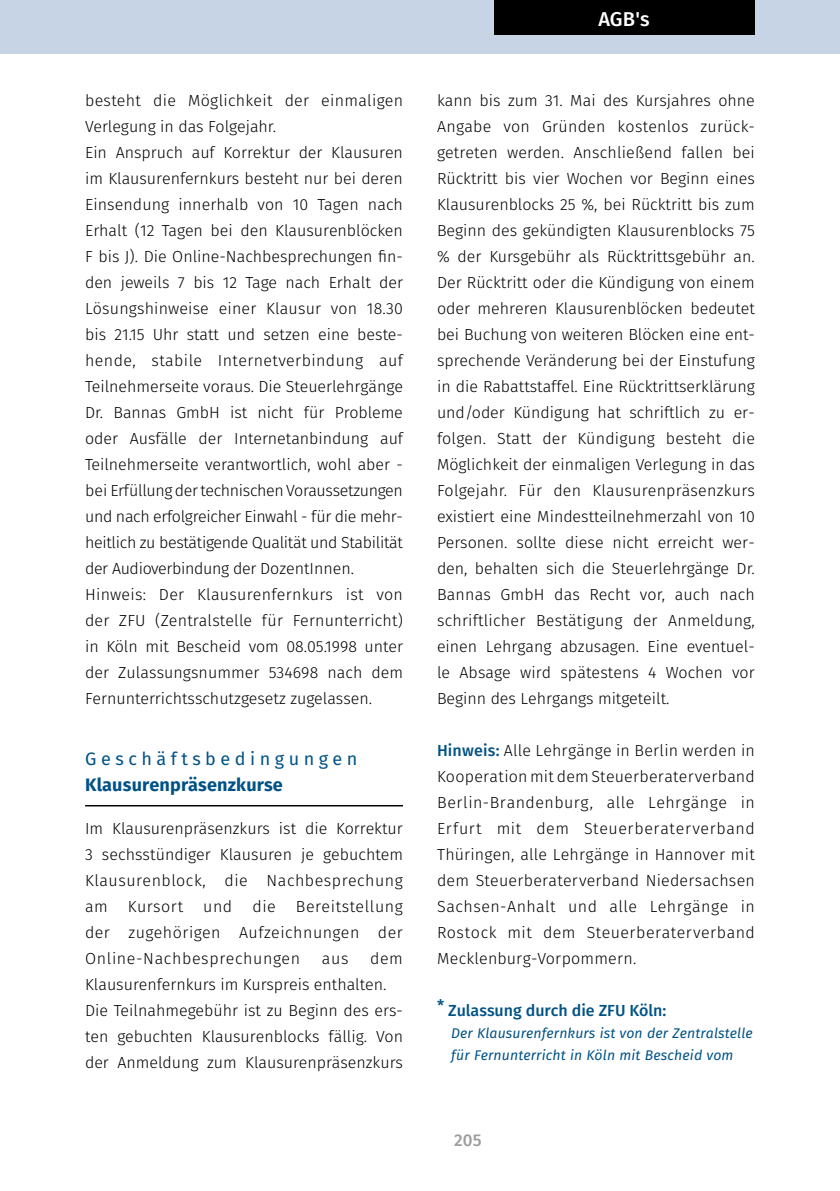
<style>
.page{position:relative;width:840px;height:1191px;background:#fff}
.page>*{position:absolute;margin:0;border:0;box-sizing:border-box;transform-origin:0 0}
.t1{font:500 20px "Fira Sans";color:#fff}
.t2{font:700 18px "Fira Sans";letter-spacing:.01em;color:#005286}
.t3{font:18px "Fira Sans";letter-spacing:.25em;color:#005286}
.t4{font:500 17px "Fira Sans";color:#9d9d9c}
.t5{font:300 16px/26px "Fira Sans";color:#000;text-align:justify}
.t6{font:500 16px "Fira Sans";color:#005286}
.t7{font:300 16px "Fira Sans";letter-spacing:.035em;color:#000}
.t8{font:italic 14px/22px "Fira Sans";letter-spacing:.01em;color:#005286}
.s1{font-weight:500;color:#005286}
</style>
<div class="page">
<div style="left:0;top:0;width:839px;height:53px;background:#c7d4e6"></div>
<div style="left:493px;top:0;width:261px;height:35px;background:#000"></div>
<hr style="left:85px;top:805px;width:318px;height:1px;background:#000">
<p class="t5" style="left:85px;top:89px;width:319px;text-align:left">besteht die Möglichkeit der einmaligen Verlegung in das Folgejahr.<br>Ein Anspruch auf Korrektur der Klausuren im Klausurenfernkurs besteht nur bei deren Einsendung innerhalb von 10 Tagen nach Erhalt (12 Tagen bei den Klausurenblöcken F bis J). Die Online-Nachbesprechungen fin&shy;den jeweils 7 bis 12 Tage nach Erhalt der Lösungshinweise einer Klausur von 18.30 bis 21.15 Uhr statt und setzen eine beste&shy;hende, stabile Internetverbindung auf Teilnehmerseite voraus. Die Steuerlehrgänge Dr. Bannas GmbH ist nicht für Probleme oder Ausfälle der Internetanbindung auf Teilnehmerseite verantwortlich, wohl aber - bei Erfüllung der technischen Voraussetzungen und nach erfolgreicher Einwahl - für die mehr&shy;heitlich zu bestätigende Qualität und Stabilität der Audioverbindung der DozentInnen.<br>Hinweis: Der Klausurenfernkurs ist von der ZFU (Zentralstelle für Fernunterricht) in Köln mit Bescheid vom 08.05.1998 unter der Zulassungsnummer 534698 nach dem Fernunterrichtsschutzgesetz zugelassen.</p>
<p class="t3" style="left:85px;top:746px;width:273px">Geschäftsbedingungen</p>
<p class="t2" style="left:85px;top:772px;width:199px">Klausurenpräsenzkurse</p>
<p class="t5" style="left:85px;top:817px;width:319px">Im Klausurenpräsenzkurs ist die Korrektur 3 sechsstündiger Klausuren je gebuchtem Klausurenblock, die Nachbesprechung am</p>
<p class="t5" style="left:85px;top:895px;width:319px;text-indent:211px">Bereitstellung der zugehörigen Aufzeichnungen der Online-Nachbesprechungen</p>
<p class="t7" style="left:128px;top:895px;width:57px">Kursort</p>
<p class="t5" style="left:203px;top:895px;width:31px">und</p>
<p class="t5" style="left:252px;top:895px;width:25px">die</p>
<p class="t5" style="left:85px;top:947px;width:319px;text-align:left;text-indent:285px">dem Klausurenfernkurs im Kurspreis enthalten.<br>Die Teilnahmegebühr ist zu Beginn des ers&shy;ten gebuchten Klausurenblocks fällig. Von der Anmeldung zum Klausurenpräsenzkurs</p>
<p class="t5" style="left:322px;top:947px;width:28px">aus</p>
<p class="t1" style="left:598px;top:5px;width:52px">AGB's</p>
<p class="t5" style="left:437px;top:89px;width:319px">kann bis zum 31. Mai des Kursjahres ohne Angabe von Gründen kostenlos zurück&shy;getreten werden. Anschließend fallen bei Rücktritt bis vier Wochen vor Beginn eines Klausurenblocks 25 %, bei Rücktritt bis zum Beginn des gekündigten Klausurenblocks 75 % der Kursgebühr als Rücktrittsgebühr an.<br>Der Rücktritt oder die Kündigung von einem oder mehreren Klausurenblöcken bedeutet bei Buchung von weiteren Blöcken eine ent&shy;sprechende Veränderung bei der Einstufung in die Rabattstaffel. Eine Rücktrittserklärung und/oder Kündigung hat schriftlich zu er&shy;folgen. Statt der Kündigung besteht die Möglichkeit der einmaligen Verlegung in das Folgejahr. Für den Klausurenpräsenzkurs existiert eine Mindestteilnehmerzahl von 10<br>Personen. sollte diese nicht erreicht wer&shy;den, behalten sich die Steuerlehrgänge Dr.<br>Bannas GmbH das Recht vor, auch nach schriftlicher Bestätigung der Anmeldung, einen Lehrgang abzusagen. Eine eventuel&shy;le Absage wird spätestens 4 Wochen vor Beginn des Lehrgangs mitgeteilt.</p>
<p class="t5" style="left:437px;top:739px;width:319px"><span class="s1">Hinweis:</span> Alle Lehrgänge in Berlin werden in Kooperation mit dem Steuerberaterverband Berlin-Brandenburg, alle Lehrgänge in Erfurt mit dem Steuerberaterverband Thüringen, alle Lehrgänge in Hannover mit dem Steuerberaterverband Niedersachsen Sachsen-Anhalt und alle Lehrgänge in Rostock mit dem Steuerberaterverband Mecklenburg-Vorpommern.</p>
<p class="t6" style="left:437px;top:999px;width:231px">* Zulassung durch die ZFU Köln:</p>
<p class="t8" style="left:451px;top:1023px;width:303px">Der Klausurenfernkurs ist von der Zentralstelle für Fernunterricht in Köln mit Bescheid vom</p>
<p class="t4" style="left:454px;top:1128px;width:29px">205</p>
</div>
